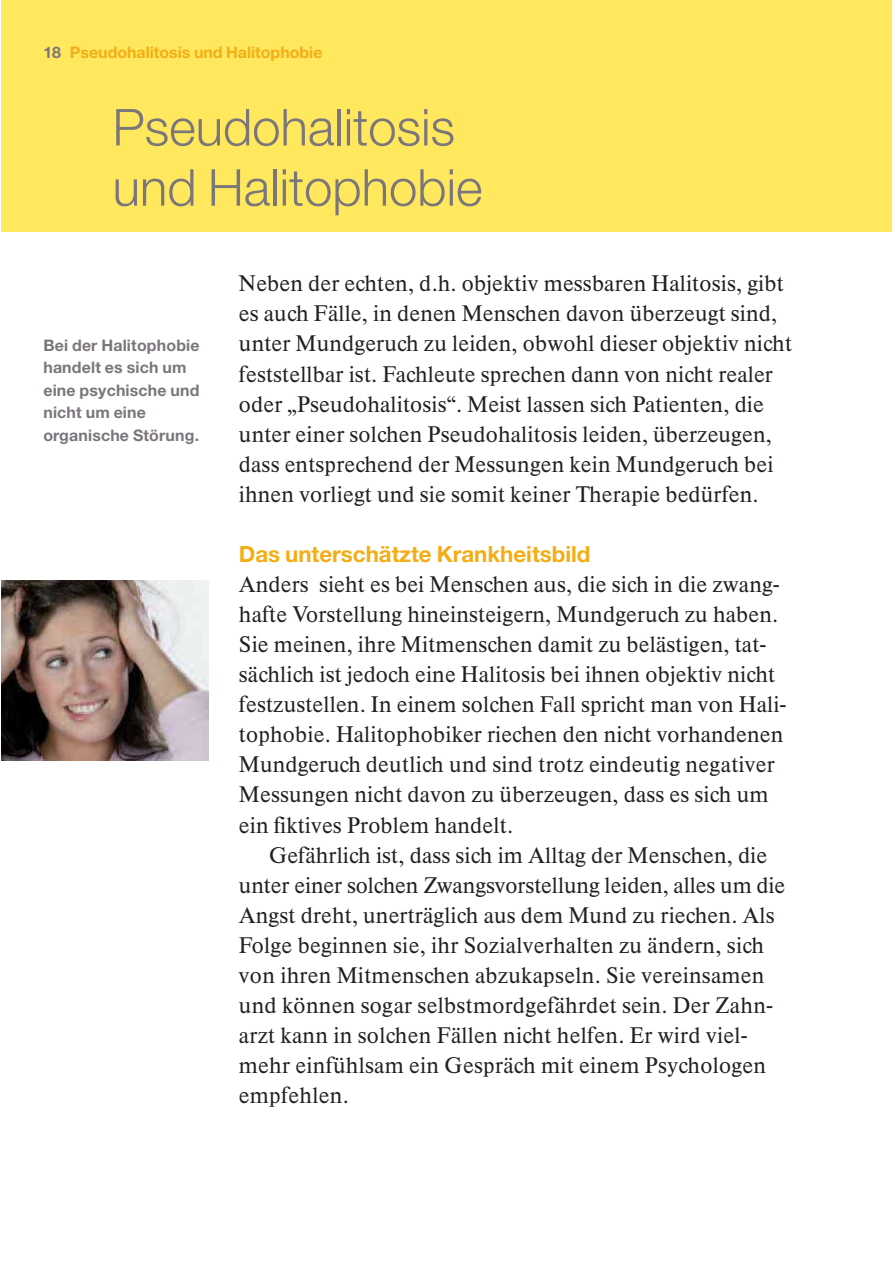
<style>
.page{position:relative;width:893px;height:1263px;background:#fff}
.page>*{position:absolute;margin:0;border:0;box-sizing:border-box;transform-origin:0 0}
.t1{font:300 50.85px/60.3px "Helvetica Neue";color:#7a767b}
.t2{font:500 22.2px/30px "Times BQ";letter-spacing:.01em;color:#231f20}
.t3{font:700 22.2px "Helvetica Neue";color:#f3ad15}
.t4{font:700 15.9px/22.5px "Helvetica Neue";letter-spacing:.01em;color:#7a767b}
.t5{font:700 15.9px "Helvetica Neue";color:#f3ad15}
.s1{color:#7a767b}
</style>
<div class="page">
<div style="left:1px;top:0;width:890px;height:232px;background:#ffe85e"></div>
<img style="left:1px;top:580px;width:208px;height:181px">
<p class="t5" style="left:43px;top:46px;width:280px"><span class="s1">18</span> Pseudohalitosis und Halitophobie</p>
<h1 class="t1" style="left:113px;top:102px;width:371px">Pseudohalitosis und Halitophobie</h1>
<p class="t4" style="left:43px;top:335px;width:158px">Bei der Halitophobie handelt es sich um eine psychische und nicht um eine organische Störung.</p>
<p class="t2" style="left:239px;top:270px;width:554px">Neben der echten, d.h. objektiv messbaren Halitosis, gibt es auch Fälle, in denen Menschen davon überzeugt sind, unter Mundgeruch zu leiden, obwohl dieser objektiv nicht feststellbar ist. Fachleute sprechen dann von nicht realer oder „Pseudohalitosis“. Meist lassen sich Patienten, die unter einer solchen Pseudohalitosis leiden, überzeugen, dass entsprechend der Messungen kein Mundgeruch bei ihnen vorliegt und sie somit keiner Therapie bedürfen.</p>
<p class="t3" style="left:239px;top:546px;width:353px">Das unterschätzte Krankheitsbild</p>
<p class="t2" style="left:239px;top:571px;width:549px">Anders sieht es bei Menschen aus, die sich in die zwang&shy;hafte Vorstellung hineinsteigern, Mundgeruch zu haben.<br>Sie meinen, ihre Mitmenschen damit zu belästigen, tat&shy;sächlich ist jedoch eine Halitosis bei ihnen objektiv nicht festzustellen. In einem solchen Fall spricht man von Hali&shy;tophobie. Halitophobiker riechen den nicht vorhandenen Mundgeruch deutlich und sind trotz eindeutig negativer Messungen nicht davon zu überzeugen, dass es sich um ein fiktives Problem handelt.</p>
<p class="t2" style="left:239px;top:841px;width:548px;text-indent:30px">Gefährlich ist, dass sich im Alltag der Menschen, die unter einer solchen Zwangsvorstellung leiden, alles um die Angst dreht, unerträglich aus dem Mund zu riechen. Als Folge beginnen sie, ihr Sozialverhalten zu ändern, sich von ihren Mitmenschen abzukapseln. Sie vereinsamen und können sogar selbstmordgefährdet sein. Der Zahn&shy;arzt kann in solchen Fällen nicht helfen. Er wird viel&shy;mehr einfühlsam ein Gespräch mit einem Psychologen empfehlen.</p>
</div>
